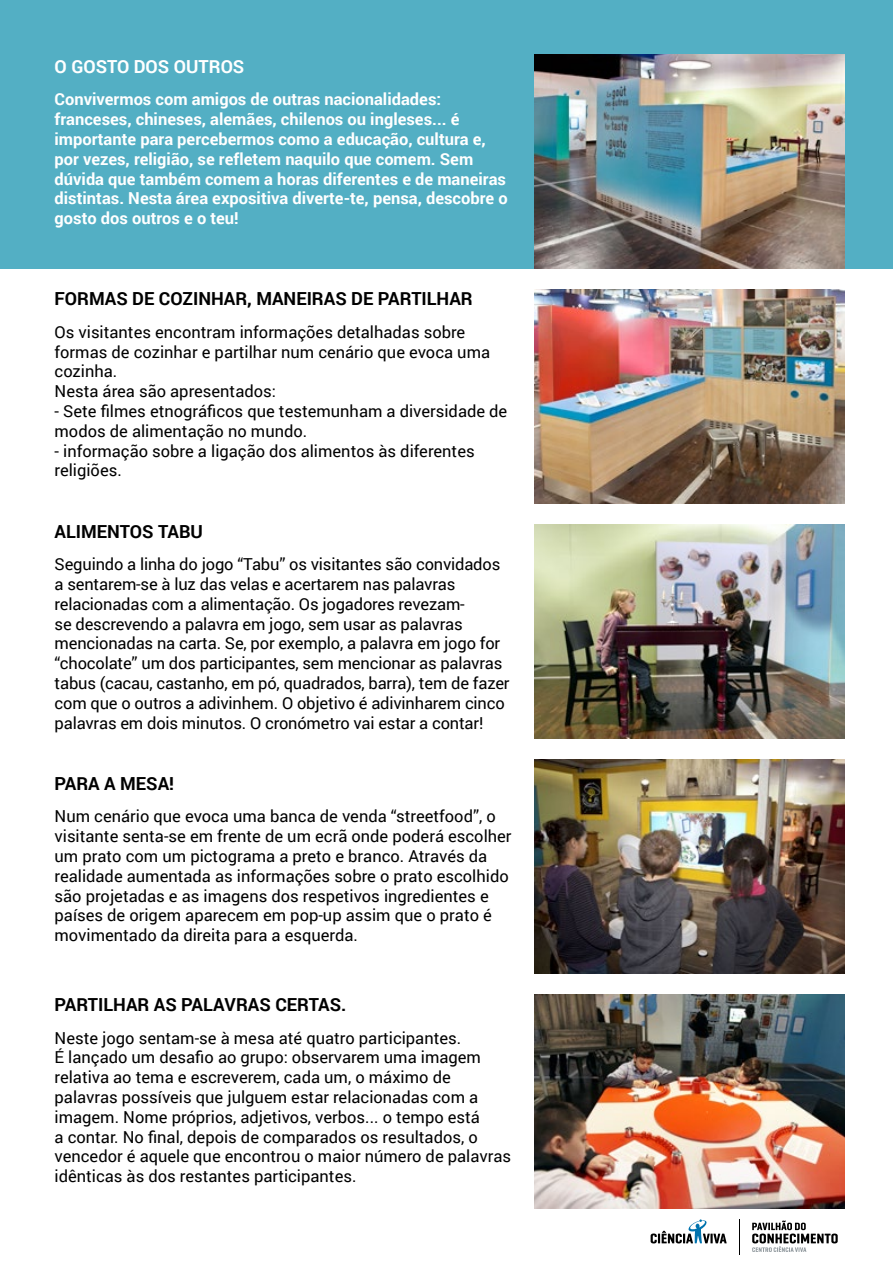
<style>
.page{position:relative;width:893px;height:1263px;background:#fff}
.page>*{position:absolute;margin:0;border:0;box-sizing:border-box;transform-origin:0 0}
.t1{font:700 18px "Roboto";color:#000}
.t2{font:700 18px "Roboto";color:#fff}
.t3{font:16.5px/19.8px "Roboto";color:#000}
.t4{font:700 16.5px/19.8px "Roboto";color:#fff}
</style>
<div class="page">
<svg style="left:651px;top:1219px;width:76px;height:24px"></svg>
<hr style="left:739px;top:1219px;width:1px;height:35px;background:#000">
<svg style="left:752px;top:1220px;width:86px;height:32px"></svg>
<div style="left:0;top:0;width:893px;height:269px;background:#53afc4"></div>
<img style="left:534px;top:289px;width:311px;height:215px">
<img style="left:534px;top:54px;width:311px;height:215px">
<img style="left:534px;top:524px;width:311px;height:215px">
<img style="left:534px;top:759px;width:311px;height:215px">
<img style="left:534px;top:994px;width:311px;height:215px">
<p class="t2" style="left:55px;top:54px;width:191px">O GOSTO DOS OUTROS</p>
<p class="t4" style="left:55px;top:89px;width:455px">Convivermos com amigos de outras nacionalidades: franceses, chineses, alemães, chilenos ou ingleses... é importante para percebermos como a educação, cultura e, por vezes, religião, se refletem naquilo que comem. Sem dúvida que também comem a horas diferentes e de maneiras distintas. Nesta área expositiva diverte-te, pensa, descobre o gosto dos outros e o teu!</p>
<p class="t1" style="left:55px;top:286px;width:420px">FORMAS DE COZINHAR, MANEIRAS DE PARTILHAR</p>
<p class="t3" style="left:55px;top:321px;width:437px">Os visitantes encontram informações detalhadas sobre formas de cozinhar e partilhar num cenário que evoca uma cozinha.<br>Nesta área são apresentados:</p>
<p class="t3" style="left:55px;top:401px;width:454px">- Sete filmes etnográficos que testemunham a diversidade de modos de alimentação no mundo.</p>
<p class="t3" style="left:55px;top:440px;width:422px">- informação sobre a ligação dos alimentos às diferentes religiões.</p>
<p class="t1" style="left:55px;top:518px;width:150px">ALIMENTOS TABU</p>
<p class="t3" style="left:55px;top:554px;width:457px">Seguindo a linha do jogo “Tabu” os visitantes são convidados a sentarem-se à luz das velas e acertarem nas palavras relacionadas com a alimentação. Os jogadores revezam-<br>se descrevendo a palavra em jogo, sem usar as palavras mencionadas na carta. Se, por exemplo, a palavra em jogo for “chocolate” um dos participantes, sem mencionar as palavras tabus (cacau, castanho, em pó, quadrados, barra), tem de fazer com que o outros a adivinhem. O objetivo é adivinharem cinco palavras em dois minutos. O cronómetro vai estar a contar!</p>
<p class="t1" style="left:55px;top:771px;width:121px">PARA A MESA!</p>
<p class="t3" style="left:55px;top:806px;width:458px">Num cenário que evoca uma banca de venda “streetfood”, o visitante senta-se em frente de um ecrã onde poderá escolher um prato com um pictograma a preto e branco. Através da realidade aumentada as informações sobre o prato escolhido são projetadas e as imagens dos respetivos ingredientes e países de origem aparecem em pop-up assim que o prato é movimentado da direita para a esquerda.</p>
<p class="t1" style="left:55px;top:992px;width:293px">PARTILHAR AS PALAVRAS CERTAS.</p>
<p class="t3" style="left:55px;top:1027px;width:458px">Neste jogo sentam-se à mesa até quatro participantes.<br>É lançado um desafio ao grupo: observarem uma imagem relativa ao tema e escreverem, cada um, o máximo de palavras possíveis que julguem estar relacionadas com a imagem. Nome próprios, adjetivos, verbos... o tempo está<br>a contar. No final, depois de comparados os resultados, o vencedor é aquele que encontrou o maior número de palavras idênticas às dos restantes participantes.</p>
</div>
